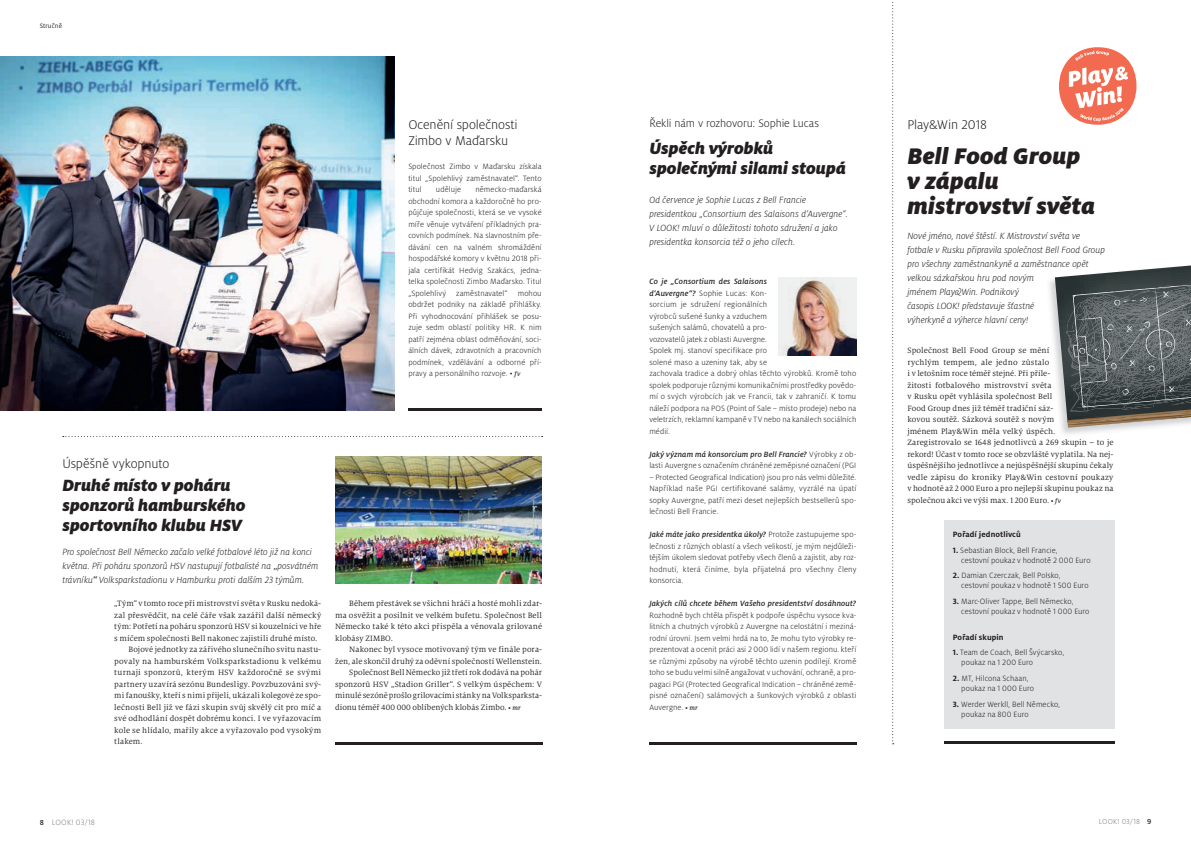
<style>
.page{position:relative;width:1191px;height:842px;background:#fff}
.page>*{position:absolute;margin:0;border:0;box-sizing:border-box;transform-origin:0 0}
.t1{font:italic 900 25px/25px "Milo Pro";letter-spacing:.005em;color:#231f20}
.t2{font:italic 900 18px/20px "Milo Pro";color:#231f20}
.t3{font:300 14px/16px "Milo Pro";letter-spacing:-.005em;color:#231f20}
.t4{font:300 12px "Milo Pro";letter-spacing:-.005em;color:#231f20}
.t5{font:italic 300 10px/14px "Milo Pro";color:#231f20}
.t6{font:300 8.5px/11.5px "Milo Pro";letter-spacing:.01em;color:#231f20}
.t7{font:8.5px/11.5px "Milo Serif Pro";letter-spacing:.01em;color:#231f20;text-align:justify}
.t8{font:italic 500 8.5px "Milo Pro";letter-spacing:.015em;color:#231f20}
.t9{font:8.5px "Milo Serif Pro";letter-spacing:.03em;color:#231f20}
.t10{font:700 8.5px "Milo Pro";letter-spacing:.01em;color:#231f20}
.t11{font:300 8.5px "Milo Pro";color:#808285}
.t12{font:300 8px "Milo Pro";letter-spacing:.01em;color:#808285}
.t13{font:7px "Milo Pro";letter-spacing:.02em;color:#231f20}
.s1{font-family:"Milo Serif Pro";font-weight:500;font-style:italic;font-size:7px}
.s2{font-family:"Milo Serif Pro";font-weight:400;font-style:normal}
.s3{font-family:"Milo Serif Pro";font-weight:500}
.s4{font-weight:500;font-style:italic;font-size:7px}
.s5{font-weight:500;font-size:8px;color:#231f20}
.s6{font-weight:500;font-style:italic}
.s7{font-weight:700}
.s8{font-weight:500;color:#231f20}
</style>
<div class="page">
<img style="left:0;top:57px;width:394px;height:354px">
<img style="left:335px;top:457px;width:206px;height:126px">
<svg style="left:63px;top:436px;width:479px;height:1px"></svg>
<hr style="left:408px;top:409px;width:133px;height:2px;background:#231f20">
<hr style="left:335px;top:742px;width:207px;height:2px;background:#231f20">
<img style="left:778px;top:277px;width:78px;height:78px">
<svg style="left:1059px;top:47px;width:77px;height:78px"></svg>
<img style="left:1049px;top:265px;width:142px;height:169px">
<svg style="left:1054px;top:266px;width:137px;height:162px;background:#666b6b"></svg>
<div style="left:944px;top:520px;width:170px;height:209px;background:#e1e2e4"></div>
<hr style="left:649px;top:742px;width:207px;height:2px;background:#231f20">
<hr style="left:944px;top:742px;width:170px;height:2px;background:#231f20">
<svg style="left:892px;top:2px;width:1px;height:742px"></svg>
<p class="t13" style="left:40px;top:22px;width:24px">Stručně</p>
<h3 class="t3" style="left:408px;top:116px;width:111px">Ocenění společnosti<br>Zimbo v Maďarsku</h3>
<p class="t6" style="left:408px;top:161px;width:135px;text-align:justify">Společnost Zimbo v Maďarsku získala titul „Spolehlivý zaměstnavatel“. Tento titul</p>
<p class="t6" style="left:408px;top:184px;width:135px;text-align:justify;text-indent:67px">německo-maďarská obchodní komora a každoročně ho pro&shy;půjčuje společnosti, která se ve vysoké míře věnuje vytváření příkladných pra&shy;covních podmínek. Na slavnostním pře&shy;dávání cen na valném shromáždění hospodářské komory v květnu 2018 při&shy;jala certifikát Hedvig Szakács, jedna&shy;telka společnosti Zimbo Maďarsko. Titul „Spolehlivý zaměstnavatel“ mohou obdržet podniky na základě přihlášky.<br>Při vyhodnocování přihlášek se posu&shy;zuje sedm oblastí politiky HR. K nim patří zejména oblast odměňování, soci&shy;álních dávek, zdravotních a pracovních podmínek, vzdělávání a odborné pří&shy;pravy a personálního rozvoje. • <span class="s1">fv</span></p>
<p class="t6" style="left:436px;top:184px;width:27px">uděluje</p>
<h3 class="t3" style="left:62px;top:456px;width:108px">Úspěšně vykopnuto</h3>
<h2 class="t2" style="left:62px;top:475px;width:185px">Druhé místo v poháru sponzorů hamburského sportovního klubu HSV</h2>
<p class="t5" style="left:62px;top:545px;width:257px">Pro společnost Bell Německo začalo velké fotbalové léto již na konci května. Při poháru sponzorů HSV nastupují fotbalisté na <span class="s2">„</span>posvátném trávníku<span class="s3">“</span> Volksparkstadionu v Hamburku proti dalším 23 týmům.</p>
<p class="t7" style="left:114px;top:598px;width:208px">„Tým“ v tomto roce při mistrovství světa v Rusku nedoká-</p>
<p class="t7" style="left:114px;top:609px;width:208px">zal přesvědčit, na celé čáře však zazářil další německý</p>
<p class="t7" style="left:114px;top:621px;width:208px">tým: Potřetí na poháru sponzorů HSV si kouzelníci ve hře</p>
<p class="t7" style="left:114px;top:632px;width:205px">s míčem společnosti Bell nakonec zajistili druhé místo.</p>
<p class="t7" style="left:128px;top:644px;width:194px">Bojové jednotky za zářivého slunečního svitu nastu-</p>
<p class="t7" style="left:114px;top:655px;width:208px">povaly na hamburském Volksparkstadionu k velkému</p>
<p class="t9" style="left:114px;top:668px;width:208px">turnaji sponzorů, kterým HSV každoročně se svými</p>
<p class="t7" style="left:114px;top:678px;width:208px">partnery uzavírá sezónu Bundesligy. Povzbuzováni svý-</p>
<p class="t7" style="left:114px;top:690px;width:208px">mi fanoušky, kteří s nimi přijeli, ukázali kolegové ze spo-</p>
<p class="t7" style="left:114px;top:701px;width:208px">lečnosti Bell již ve fázi skupin svůj skvělý cit pro míč a</p>
<p class="t7" style="left:114px;top:713px;width:208px">své odhodlání dospět dobrému konci. I ve vyřazovacím</p>
<p class="t7" style="left:114px;top:724px;width:208px">kole se hlídalo, mařily akce a vyřazovalo pod vysokým</p>
<p class="t7" style="left:114px;top:736px;width:30px">tlakem.</p>
<p class="t7" style="left:335px;top:598px;width:208px;text-indent:14px">Během přestávek se všichni hráči a hosté mohli zdar&shy;ma osvěžit a posilnit ve velkém bufetu. Společnost Bell Německo také k této akci přispěla a věnovala grilované klobásy ZIMBO.</p>
<p class="t7" style="left:349px;top:644px;width:194px">Nakonec byl vysoce motivovaný tým ve finále pora-</p>
<p class="t7" style="left:335px;top:655px;width:208px">žen, ale skončil druhý za oděvní společností Wellenstein.</p>
<p class="t7" style="left:349px;top:667px;width:194px">Společnost Bell Německo již třetí rok dodává na pohár</p>
<p class="t7" style="left:335px;top:678px;width:208px">sponzorů HSV „Stadion Griller“. S velkým úspěchem: V</p>
<p class="t7" style="left:335px;top:690px;width:208px">minulé sezóně prošlo grilovacími stánky na Volksparksta-</p>
<p class="t7" style="left:335px;top:701px;width:187px">dionu téměř 400 000 oblíbených klobás Zimbo. <span class="s4">• mr</span></p>
<p class="t11" style="left:40px;top:817px;width:57px"><span class="s5">8</span> LOOK! 03/18</p>
<h3 class="t4" style="left:649px;top:117px;width:171px">Řekli nám v rozhovoru: Sophie Lucas</h3>
<h2 class="t2" style="left:649px;top:139px;width:198px">Úspěch výrobků společnými silami stoupá</h2>
<p class="t5" style="left:649px;top:193px;width:200px">Od července je Sophie Lucas z Bell Francie presidentkou „Consortium des Salaisons d’Auvergne“.<br>V LOOK! mluví o důležitosti tohoto sdružení a jako presidentka konsorcia též o jeho cílech.</p>
<p class="t6" style="left:649px;top:276px;width:208px"><span class="s6">Co je „Consortium des Salaisons<br>d‘Auvergne“?</span> Sophie Lucas: Kon-<br>sorcium je sdružení regionálních<br>výrobců sušené šunky a vzduchem<br>sušených salámů, chovatelů a pro-<br>vozovatelů jatek z oblasti Auvergne.<br>Spolek mj. stanoví specifikace pro<br>solené maso a uzeniny tak, aby se<br>zachovala tradice a dobrý ohlas těchto výrobků. Kromě toho spolek podporuje různými komunikačními prostředky povědo&shy;mí o svých výrobcích jak ve Francii, tak v zahraničí. K tomu náleží podpora na POS (Point of Sale – místo prodeje) nebo na veletrzích, reklamní kampaně v TV nebo na kanálech sociálních médií.</p>
<p class="t6" style="left:649px;top:448px;width:208px"><span class="s6">Jaký význam má konsorcium pro Bell Francie?</span> Výrobky z ob&shy;lasti Auvergne s označením chráněné zeměpisné označení (PGI</p>
<p class="t6" style="left:649px;top:471px;width:208px;text-align:justify">– Protected Geografical Indication) jsou pro nás velmi důležité.<br>Například naše PGI certifikované salámy, vyzrálé na úpatí sopky Auvergne, patří mezi deset nejlepších bestsellerů spo&shy;lečnosti Bell Francie.</p>
<p class="t6" style="left:649px;top:529px;width:208px;text-align:justify"><span class="s6">Jaké máte jako presidentka úkoly?</span> Protože zastupujeme spo&shy;lečnosti z různých oblastí a všech velikostí, je mým nejdůleži&shy;tějším úkolem sledovat potřeby všech členů a zajistit, aby roz&shy;hodnutí, která činíme, byla přijatelná pro všechny členy konsorcia.</p>
<p class="t8" style="left:649px;top:599px;width:208px">Jakých cílů chcete během Vašeho presidentství dosáhnout?</p>
<p class="t6" style="left:649px;top:609px;width:208px;text-align:justify">Rozhodně bych chtěla přispět k podpoře úspěchu vysoce kva&shy;litních a chutných výrobků z Auvergne na celostátní i meziná&shy;rodní úrovni. Jsem velmi hrdá na to, že mohu tyto výrobky re&shy;prezentovat a ocenit práci asi 2 000 lidí v našem regionu. kteří se různými způsoby na výrobě těchto uzenin podílejí. Kromě toho se budu velmi silně angažovat v uchování, ochraně, a pro&shy;pagaci PGI (Protected Geografical Indication – chráněné země&shy;pisné označení) salámových a šunkových výrobků z oblasti Auvergne. <span class="s1">• mr</span></p>
<h3 class="t3" style="left:907px;top:116px;width:81px">Play&amp;Win 2018</h3>
<h1 class="t1" style="left:907px;top:143px;width:189px">Bell Food Group v zápalu mistrovství světa</h1>
<p class="t5" style="left:907px;top:228px;width:199px">Nové jméno, nové štěstí. K Mistrovství světa ve fotbale v Rusku připravila společnost Bell Food Group pro všechny zaměstnankyně a zaměstnance opět velkou sázkařskou hru pod novým<br>jménem Play&amp;Win. Podnikový<br>časopis LOOK! představuje šťastné<br>výherkyně a výherce hlavní ceny!</p>
<p class="t7" style="left:907px;top:345px;width:208px;text-align:left">Společnost Bell Food Group se mění<br>rychlým tempem, ale jedno zůstalo<br>i v letošním roce téměř stejné. Při příle-<br>žitosti fotbalového mistrovství světa<br>v Rusku opět vyhlásila společnost Bell<br>Food Group dnes již téměř tradiční sáz-<br>kovou soutěž. Sázková soutěž s novým<br>jménem Play&amp;Win měla velký úspěch.<br>Zaregistrovalo se 1648 jednotlivců a 269 skupin – to je rekord! Účast v tomto roce se obzvláště vyplatila. Na nej&shy;úspěšnějšího jednotlivce a nejúspěšnější skupinu čekaly vedle zápisu do kroniky Play&amp;Win cestovní poukazy v hodnotě až 2 000 Euro a pro nejlepší skupinu poukaz na společnou akci ve výši max. 1 200 Euro. <span class="s4">• fv</span></p>
<p class="t10" style="left:952px;top:530px;width:69px">Pořadí jednotlivců</p>
<p class="t6" style="left:961px;top:545px;width:131px;line-height:10px;text-indent:-9px"><span class="s7">1.</span> Sebastian Block, Bell Francie,<br>cestovní poukaz v hodnotě 2 000 Euro</p>
<p class="t6" style="left:961px;top:571px;width:129px;line-height:10px;text-indent:-8px"><span class="s7">2.</span> Damian Czerczak, Bell Polsko, cestovní poukaz v hodnotě 1 500 Euro</p>
<p class="t6" style="left:961px;top:596px;width:130px;line-height:10px;text-indent:-8px"><span class="s7">3.</span> Marc-Oliver Tappe, Bell Německo, cestovní poukaz v hodnotě 1 000 Euro</p>
<p class="t10" style="left:952px;top:632px;width:52px">Pořadí skupin</p>
<p class="t6" style="left:961px;top:648px;width:104px;line-height:10px;text-indent:-9px"><span class="s7">1.</span> Team de Coach, Bell Švýcarsko, poukaz na 1 200 Euro</p>
<p class="t6" style="left:961px;top:673px;width:74px;line-height:10px;text-indent:-9px"><span class="s7">2.</span> MT, Hilcona Schaan, poukaz na 1 000 Euro</p>
<p class="t6" style="left:961px;top:699px;width:100px;line-height:10px;text-indent:-8px"><span class="s7">3.</span> Werder Werkll, Bell Německo, poukaz na 800 Euro</p>
<p class="t12" style="left:1098px;top:817px;width:54px">LOOK! 03/18 <span class="s8">9</span></p>
</div>
